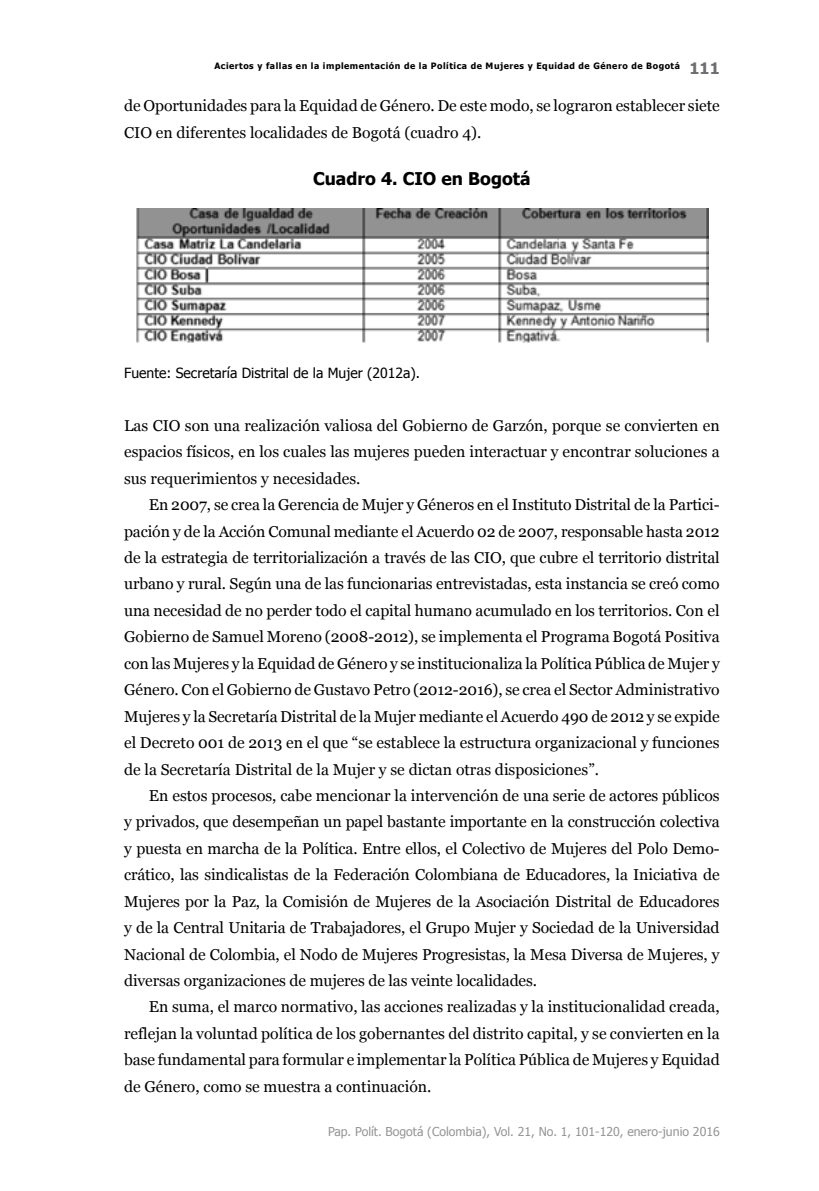
<style>
.page{position:relative;width:819px;height:1191px;background:#fff}
.page>*{position:absolute;margin:0;border:0;box-sizing:border-box;transform-origin:0 0}
.t1{font:700 17.5px "Tahoma";color:#000}
.t2{font:15.75px/26.4px "Georgia";color:#000;text-align:justify}
.t3{font:14px "Tahoma";color:#000}
.t4{font:12.25px "Tahoma";color:#939598}
.t5{font:700 8.75px "Tahoma";letter-spacing:.06em;color:#000}
.s1{font-size:15.75px;color:#6d6e71}
</style>
<div class="page">
<img style="left:136px;top:208px;width:572px;height:135px">
<p class="t5" style="left:214px;top:60px;width:507px">Aciertos y fallas en la implementación de la Política de Mujeres y Equidad de Género de Bogotá <span class="s1">111</span></p>
<p class="t2" style="left:124px;top:92px;width:597px">de Oportunidades para la Equidad de Género. De este modo, se lograron establecer siete<br>CIO en diferentes localidades de Bogotá (cuadro 4).</p>
<p class="t1" style="left:313px;top:166px;width:219px">Cuadro 4. CIO en Bogotá</p>
<p class="t3" style="left:124px;top:364px;width:297px">Fuente: Secretaría Distrital de la Mujer (2012a).</p>
<p class="t2" style="left:124px;top:411px;width:597px">Las CIO son una realización valiosa del Gobierno de Garzón, porque se convierten en espacios físicos, en los cuales las mujeres pueden interactuar y encontrar soluciones a sus requerimientos y necesidades.</p>
<p class="t2" style="left:124px;top:491px;width:597px;text-indent:25px">En 2007, se crea la Gerencia de Mujer y Géneros en el Instituto Distrital de la Partici&shy;pación y de la Acción Comunal mediante el Acuerdo 02 de 2007, responsable hasta 2012 de la estrategia de territorialización a través de las CIO, que cubre el territorio distrital urbano y rural. Según una de las funcionarias entrevistadas, esta instancia se creó como una necesidad de no perder todo el capital humano acumulado en los territorios. Con el Gobierno de Samuel Moreno (2008-2012), se implementa el Programa Bogotá Positiva con las Mujeres y la Equidad de Género y se institucionaliza la Política Pública de Mujer y Género. Con el Gobierno de Gustavo Petro (2012-2016), se crea el Sector Administrativo Mujeres y la Secretaría Distrital de la Mujer mediante el Acuerdo 490 de 2012 y se expide el Decreto 001 de 2013 en el que “se establece la estructura organizacional y funciones de la Secretaría Distrital de la Mujer y se dictan otras disposiciones”.</p>
<p class="t2" style="left:124px;top:781px;width:597px;text-indent:25px">En estos procesos, cabe mencionar la intervención de una serie de actores públicos y privados, que desempeñan un papel bastante importante en la construcción colectiva y puesta en marcha de la Política. Entre ellos, el Colectivo de Mujeres del Polo Demo&shy;crático, las sindicalistas de la Federación Colombiana de Educadores, la Iniciativa de Mujeres por la Paz, la Comisión de Mujeres de la Asociación Distrital de Educadores y de la Central Unitaria de Trabajadores, el Grupo Mujer y Sociedad de la Universidad Nacional de Colombia, el Nodo de Mujeres Progresistas, la Mesa Diversa de Mujeres, y diversas organizaciones de mujeres de las veinte localidades.</p>
<p class="t2" style="left:124px;top:993px;width:597px;text-indent:25px">En suma, el marco normativo, las acciones realizadas y la institucionalidad creada, reflejan la voluntad política de los gobernantes del distrito capital, y se convierten en la base fundamental para formular e implementar la Política Pública de Mujeres y Equidad de Género, como se muestra a continuación.</p>
<p class="t4" style="left:328px;top:1123px;width:393px">Pap. Polít. Bogotá (Colombia), Vol. 21, No. 1, 101-120, enero-junio 2016</p>
</div>
